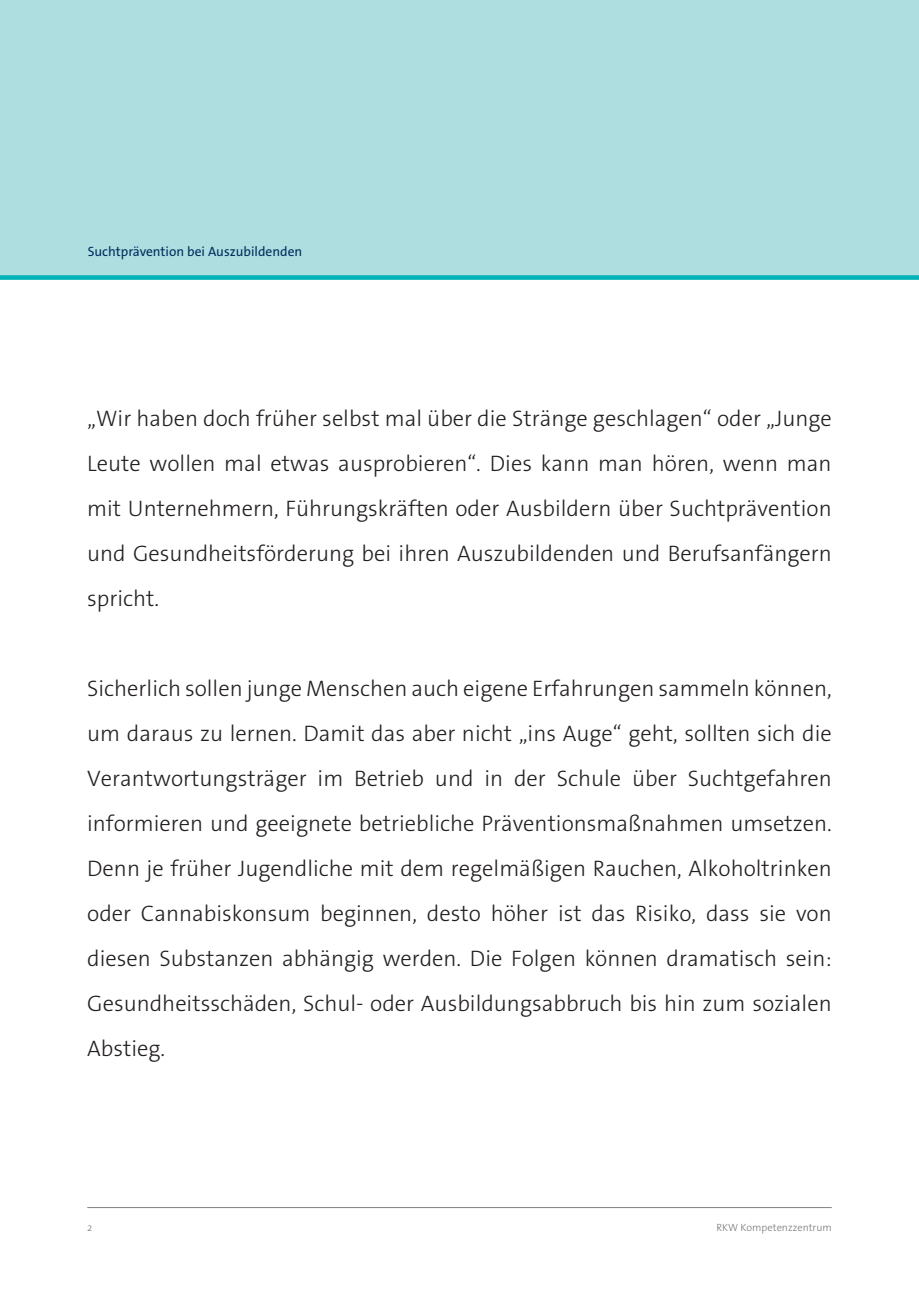
<style>
.page{position:relative;width:919px;height:1289px;background:#fff}
.page>*{position:absolute;margin:0;border:0;box-sizing:border-box;transform-origin:0 0}
.Cover_-_intro{font:300 22.5px/45px "The Sans Os F";color:#231f20;text-align:justify}
.t1{font:13.5px "The Sans Os F";color:#002e5e}
.t2{font:300 10.5px "The Sans Os F";color:#76787b}
</style>
<div class="page">
<div style="left:0;top:0;width:918px;height:280px;background:#aedee0"></div>
<div style="left:0;top:275px;width:918px;height:5px;background:#00b3b6"></div>
<hr style="left:87px;top:1207px;width:744px;height:1px;background:#808285">
<p class="t1" style="left:88px;top:243px;width:216px">Suchtprävention bei Auszubildenden</p>
<p class="Cover_-_intro" style="left:87px;top:396px;width:746px">„Wir haben doch früher selbst mal über die Stränge geschlagen“ oder „Junge Leute wollen mal etwas ausprobieren“. Dies kann man hören, wenn man mit Unternehmern, Führungskräften oder Ausbildern über Suchtprävention und Gesundheitsförderung bei ihren Auszubildenden und Berufsanfängern spricht.</p>
<p class="Cover_-_intro" style="left:87px;top:666px;width:746px">Sicherlich sollen junge Menschen auch eigene Erfahrungen sammeln können, um daraus zu lernen. Damit das aber nicht „ins Auge“ geht, sollten sich die Verantwortungsträger im Betrieb und in der Schule über Suchtgefahren informieren und geeignete betriebliche Präventionsmaßnahmen umsetzen.<br>Denn je früher Jugendliche mit dem regelmäßigen Rauchen, Alkoholtrinken oder Cannabiskonsum beginnen, desto höher ist das Risiko, dass sie von diesen Substanzen abhängig werden. Die Folgen können dramatisch sein:<br>Gesundheitsschäden, Schul- oder Ausbildungsabbruch bis hin zum sozialen Abstieg.</p>
<p class="t2" style="left:87px;top:1220px;width:7px">2</p>
<p class="t2" style="left:716px;top:1220px;width:117px">RKW Kompetenzzentrum</p>
</div>
